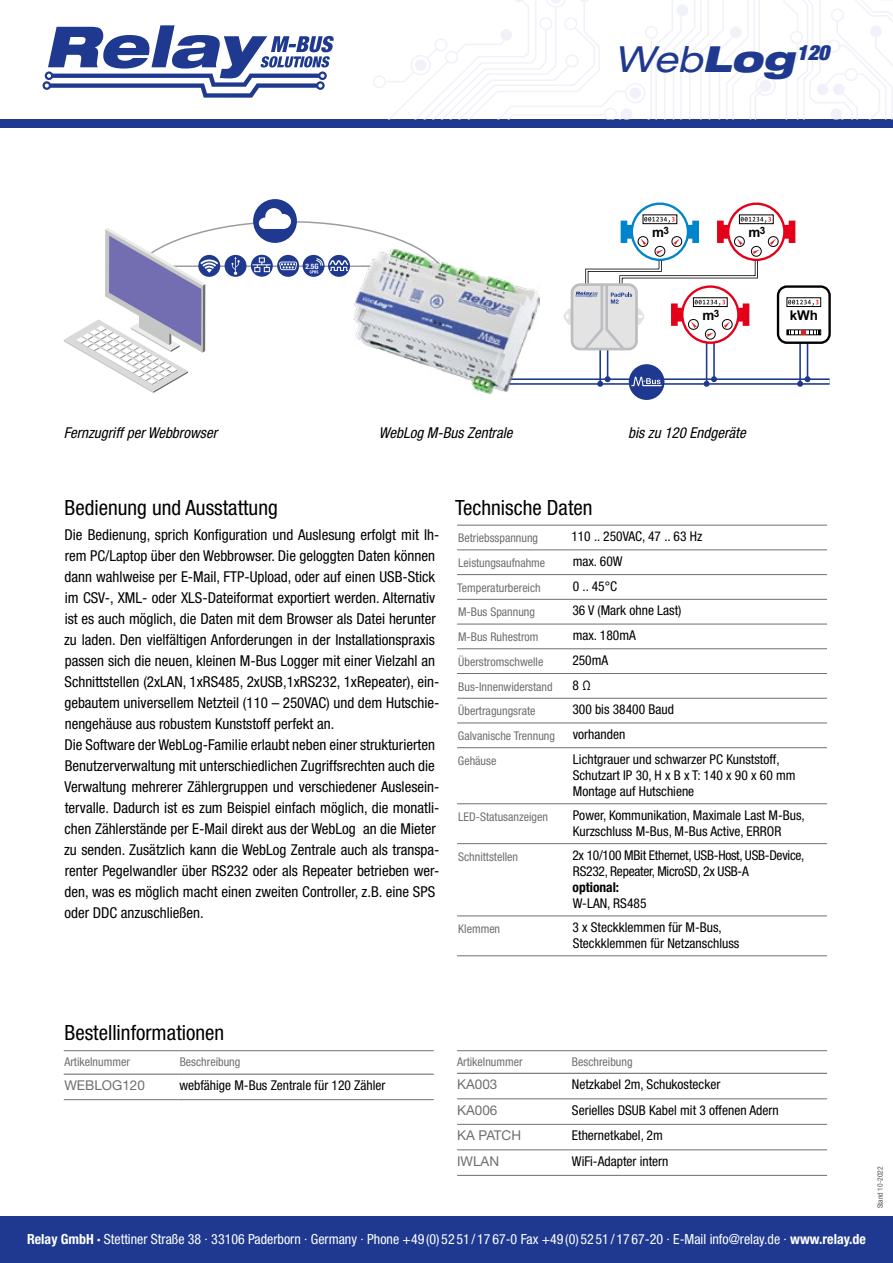
<style>
.page{position:relative;width:893px;height:1263px;background:#fff}
.page>*{position:absolute;margin:0;border:0;box-sizing:border-box;transform-origin:0 0}
.t1{font:italic expanded 36px "Helvetica Neue LT Std";color:#1e398f}
.t2{font:condensed 21px "Helvetica Neue LT Std";color:#000}
.t3{font:condensed 15px/21px "Helvetica Neue LT Std";color:#000}
.t4{font:italic condensed 15px "Helvetica Neue LT Std";color:#000}
.t5{font:condensed 13.95px "Helvetica Neue LT Std";color:#fff}
.t6{font:condensed 13.5px/16.2px "Helvetica Neue LT Std";color:#000}
.t7{font:condensed 13.5px/16.2px "Helvetica Neue LT Std";letter-spacing:-.02em;color:#000}
.t8{font:13.5px "Helvetica Neue LT Std";color:#6f6f6e}
.t9{font:700 condensed 13.5px "Helvetica Neue LT Std";color:#000}
.t10{font:700 13.35px "Arial";color:#000}
.t11{font:condensed 12px "Helvetica Neue LT Std";color:#6f6f6e}
.t12{font:condensed 7.5px "Helvetica Neue LT Std";color:#565656}
.t13{font:700 condensed 7.5px "Helvetica Neue LT Std";color:#fff}
.s1{font-weight:900}
.s2{font-weight:700}
</style>
<div class="page">
<svg style="left:43px;top:25px;width:291px;height:73px"></svg>
<div style="left:0;top:119px;width:893px;height:9px;background:#1e398f"></div>
<div style="left:0;top:1216px;width:893px;height:47px;background:#1e398f"></div>
<svg style="left:373px;top:0;width:520px;height:119px"></svg>
<div style="left:760px;top:80px;width:11px;height:12px;background:#f1f1f9;border-radius:50%"></div>
<div style="left:253px;top:199px;width:44px;height:44px;background:#1e398f;border-radius:50%"></div>
<svg style="left:64px;top:208px;width:357px;height:185px"></svg>
<svg style="left:728px;top:204px;width:56px;height:56px"></svg>
<div style="left:739px;top:215px;width:34px;height:9px;background:#fff"></div>
<svg style="left:632px;top:204px;width:56px;height:56px"></svg>
<div style="left:643px;top:215px;width:34px;height:9px;background:#fff"></div>
<img style="left:353px;top:249px;width:156px;height:145px">
<div style="left:629px;top:364px;width:35px;height:36px;background:#1e398f;border-radius:50%"></div>
<svg style="left:508px;top:217px;width:323px;height:171px"></svg>
<hr style="left:457px;top:550px;width:115px;height:1px;background:#6f6f6e">
<hr style="left:572px;top:550px;width:255px;height:1px;background:#6f6f6e">
<hr style="left:457px;top:574px;width:115px;height:1px;background:#6f6f6e">
<hr style="left:572px;top:574px;width:255px;height:1px;background:#6f6f6e">
<hr style="left:457px;top:599px;width:115px;height:1px;background:#6f6f6e">
<hr style="left:572px;top:599px;width:255px;height:1px;background:#6f6f6e">
<hr style="left:457px;top:624px;width:115px;height:1px;background:#6f6f6e">
<hr style="left:572px;top:624px;width:255px;height:1px;background:#6f6f6e">
<hr style="left:457px;top:648px;width:115px;height:1px;background:#6f6f6e">
<hr style="left:572px;top:648px;width:255px;height:1px;background:#6f6f6e">
<hr style="left:457px;top:673px;width:115px;height:1px;background:#6f6f6e">
<hr style="left:572px;top:673px;width:255px;height:1px;background:#6f6f6e">
<hr style="left:457px;top:698px;width:115px;height:1px;background:#6f6f6e">
<hr style="left:572px;top:698px;width:255px;height:1px;background:#6f6f6e">
<hr style="left:457px;top:723px;width:115px;height:1px;background:#6f6f6e">
<hr style="left:572px;top:723px;width:255px;height:1px;background:#6f6f6e">
<hr style="left:457px;top:747px;width:115px;height:1px;background:#6f6f6e">
<hr style="left:572px;top:747px;width:255px;height:1px;background:#6f6f6e">
<hr style="left:457px;top:803px;width:115px;height:1px;background:#6f6f6e">
<hr style="left:572px;top:803px;width:255px;height:1px;background:#6f6f6e">
<hr style="left:457px;top:843px;width:115px;height:1px;background:#6f6f6e">
<hr style="left:572px;top:843px;width:255px;height:1px;background:#6f6f6e">
<hr style="left:457px;top:916px;width:115px;height:1px;background:#6f6f6e">
<hr style="left:572px;top:916px;width:255px;height:1px;background:#6f6f6e">
<hr style="left:457px;top:955px;width:115px;height:1px;background:#6f6f6e">
<hr style="left:572px;top:955px;width:255px;height:1px;background:#6f6f6e">
<hr style="left:457px;top:525px;width:115px;height:1px;background:#6f6f6e">
<hr style="left:572px;top:525px;width:255px;height:1px;background:#6f6f6e">
<hr style="left:64px;top:1099px;width:115px;height:1px;background:#6f6f6e">
<hr style="left:64px;top:1073px;width:115px;height:2px;background:#6f6f6e">
<hr style="left:179px;top:1073px;width:255px;height:2px;background:#6f6f6e">
<hr style="left:64px;top:1050px;width:115px;height:1px;background:#6f6f6e">
<hr style="left:179px;top:1050px;width:255px;height:1px;background:#6f6f6e">
<hr style="left:179px;top:1099px;width:255px;height:1px;background:#6f6f6e">
<hr style="left:457px;top:1050px;width:115px;height:1px;background:#6f6f6e">
<hr style="left:572px;top:1050px;width:255px;height:1px;background:#6f6f6e">
<hr style="left:457px;top:1073px;width:115px;height:1px;background:#6f6f6e">
<hr style="left:572px;top:1073px;width:255px;height:1px;background:#6f6f6e">
<hr style="left:457px;top:1098px;width:115px;height:1px;background:#6f6f6e">
<hr style="left:572px;top:1098px;width:255px;height:1px;background:#6f6f6e">
<hr style="left:457px;top:1124px;width:115px;height:1px;background:#6f6f6e">
<hr style="left:572px;top:1124px;width:255px;height:1px;background:#6f6f6e">
<hr style="left:457px;top:1149px;width:115px;height:1px;background:#6f6f6e">
<hr style="left:572px;top:1149px;width:255px;height:1px;background:#6f6f6e">
<hr style="left:457px;top:1175px;width:115px;height:1px;background:#6f6f6e">
<hr style="left:572px;top:1175px;width:255px;height:1px;background:#6f6f6e">
<h1 class="t1" style="left:615px;top:38px;width:216px">Web<span class="s1">Log</span><sup>120</sup></h1>
<p class="t13" style="left:306px;top:261px;width:15px">2.5G</p>
<p class="t10" style="left:652px;top:224px;width:19px">m<sup>3</sup></p>
<p class="t10" style="left:748px;top:224px;width:19px">m<sup>3</sup></p>
<p class="t10" style="left:702px;top:307px;width:19px">m<sup>3</sup></p>
<p class="t10" style="left:790px;top:307px;width:30px">kWh</p>
<p class="t4" style="left:64px;top:424px;width:155px">Fernzugriff per Webbrowser</p>
<p class="t4" style="left:379px;top:424px;width:135px">WebLog M-Bus Zentrale</p>
<p class="t4" style="left:628px;top:424px;width:119px">bis zu 120 Endgeräte</p>
<h2 class="t2" style="left:65px;top:495px;width:215px">Bedienung und Ausstattung</h2>
<p class="t3" style="left:64px;top:524px;width:377px">Die Bedienung, sprich Konfiguration und Auslesung erfolgt mit Ih&shy;rem PC/Laptop über den Webbrowser. Die geloggten Daten können dann wahlweise per E-Mail, FTP-Upload, oder auf einen USB-Stick im CSV-, XML- oder XLS-Dateiformat exportiert werden. Alternativ ist es auch möglich, die Daten mit dem Browser als Datei herunter zu laden. Den vielfältigen Anforderungen in der Installationspraxis passen sich die neuen, kleinen M-Bus Logger mit einer Vielzahl an Schnittstellen (2xLAN, 1xRS485, 2xUSB,1xRS232, 1xRepeater), ein&shy;gebautem universellem Netzteil (110 – 250VAC) und dem Hutschie&shy;nengehäuse aus robustem Kunststoff perfekt an.<br>Die Software der WebLog-Familie erlaubt neben einer strukturierten Benutzerverwaltung mit unterschiedlichen Zugriffsrechten auch die Verwaltung mehrerer Zählergruppen und verschiedener Auslesein&shy;tervalle. Dadurch ist es zum Beispiel einfach möglich, die monatli&shy;chen Zählerstände per E-Mail direkt aus der WebLog an die Mieter zu senden. Zusätzlich kann die WebLog Zentrale auch als transpa&shy;renter Pegelwandler über RS232 oder als Repeater betrieben wer&shy;den, was es möglich macht einen zweiten Controller, z.B. eine SPS oder DDC anzuschließen.</p>
<h2 class="t2" style="left:455px;top:495px;width:139px">Technische Daten</h2>
<p class="t11" style="left:458px;top:531px;width:81px">Betriebsspannung</p>
<p class="t6" style="left:571px;top:528px;width:132px">110 .. 250VAC, 47 .. 63 Hz</p>
<p class="t11" style="left:458px;top:556px;width:89px">Leistungsaufnahme</p>
<p class="t6" style="left:573px;top:553px;width:51px">max. 60W</p>
<p class="t11" style="left:457px;top:580px;width:85px">Temperaturbereich</p>
<p class="t6" style="left:573px;top:578px;width:46px">0 .. 45°C</p>
<p class="t11" style="left:458px;top:605px;width:78px">M-Bus Spannung</p>
<p class="t6" style="left:572px;top:602px;width:111px">36 V (Mark ohne Last)</p>
<p class="t11" style="left:458px;top:630px;width:82px">M-Bus Ruhestrom</p>
<p class="t6" style="left:573px;top:627px;width:65px">max. 180mA</p>
<p class="t11" style="left:458px;top:655px;width:87px">Überstromschwelle</p>
<p class="t6" style="left:572px;top:652px;width:37px">250mA</p>
<p class="t11" style="left:458px;top:679px;width:96px">Bus-Innenwiderstand</p>
<p class="t6" style="left:573px;top:676px;width:20px">8 Ω</p>
<p class="t11" style="left:458px;top:704px;width:79px">Übertragungsrate</p>
<p class="t6" style="left:572px;top:701px;width:103px">300 bis 38400 Baud</p>
<p class="t11" style="left:458px;top:729px;width:99px">Galvanische Trennung</p>
<p class="t6" style="left:573px;top:726px;width:54px">vorhanden</p>
<p class="t11" style="left:458px;top:753px;width:40px">Gehäuse</p>
<p class="t6" style="left:573px;top:751px;width:224px">Lichtgrauer und schwarzer PC Kunststoff,<br>Schutzart IP 30, H x B x T: 140 x 90 x 60 mm<br>Montage auf Hutschiene</p>
<p class="t11" style="left:458px;top:810px;width:91px">LED-Statusanzeigen</p>
<p class="t6" style="left:573px;top:807px;width:233px">Power, Kommunikation, Maximale Last M-Bus,<br>Kurzschluss M-Bus, M-Bus Active, ERROR</p>
<p class="t11" style="left:458px;top:849px;width:61px">Schnittstellen</p>
<p class="t7" style="left:572px;top:847px;width:234px">2x 10/100 MBit Ethernet, USB-Host, USB-Device,<br>RS232, Repeater, MicroSD, 2x USB-A</p>
<p class="t9" style="left:572px;top:879px;width:48px">optional:</p>
<p class="t6" style="left:573px;top:895px;width:75px">W-LAN, RS485</p>
<p class="t11" style="left:458px;top:922px;width:43px">Klemmen</p>
<p class="t6" style="left:572px;top:919px;width:168px">3 x Steckklemmen für M-Bus,<br>Steckklemmen für Netzanschluss</p>
<h2 class="t2" style="left:65px;top:1021px;width:161px">Bestellinformationen</h2>
<p class="t11" style="left:64px;top:1054px;width:67px">Artikelnummer</p>
<p class="t11" style="left:180px;top:1054px;width:62px">Beschreibung</p>
<p class="t8" style="left:64px;top:1077px;width:82px">WEBLOG120</p>
<p class="t6" style="left:179px;top:1077px;width:208px">webfähige M-Bus Zentrale für 120 Zähler</p>
<p class="t11" style="left:457px;top:1054px;width:67px">Artikelnummer</p>
<p class="t11" style="left:572px;top:1054px;width:62px">Beschreibung</p>
<p class="t8" style="left:457px;top:1076px;width:42px">KA003</p>
<p class="t6" style="left:572px;top:1076px;width:150px">Netzkabel 2m, Schukostecker</p>
<p class="t8" style="left:457px;top:1102px;width:42px">KA006</p>
<p class="t6" style="left:572px;top:1102px;width:208px">Serielles DSUB Kabel mit 3 offenen Adern</p>
<p class="t8" style="left:457px;top:1127px;width:66px">KA PATCH</p>
<p class="t6" style="left:572px;top:1127px;width:92px">Ethernetkabel, 2m</p>
<p class="t8" style="left:457px;top:1153px;width:43px">IWLAN</p>
<p class="t6" style="left:572px;top:1153px;width:98px">WiFi-Adapter intern</p>
<p class="t5" style="left:27px;top:1231px;width:840px"><span class="s2">Relay GmbH ·</span> Stettiner Straße 38 · 33106 Paderborn · Germany · Phone +49 (0) 52 51 / 17 67-0 Fax +49 (0) 52 51 / 17 67-20 · E-Mail info@relay.de · <span class="s2">www.relay.de</span></p>
<p class="t12" style="left:876px;top:1208px;width:44px;rotate:-90deg">Stand 10-2022</p>
</div>
